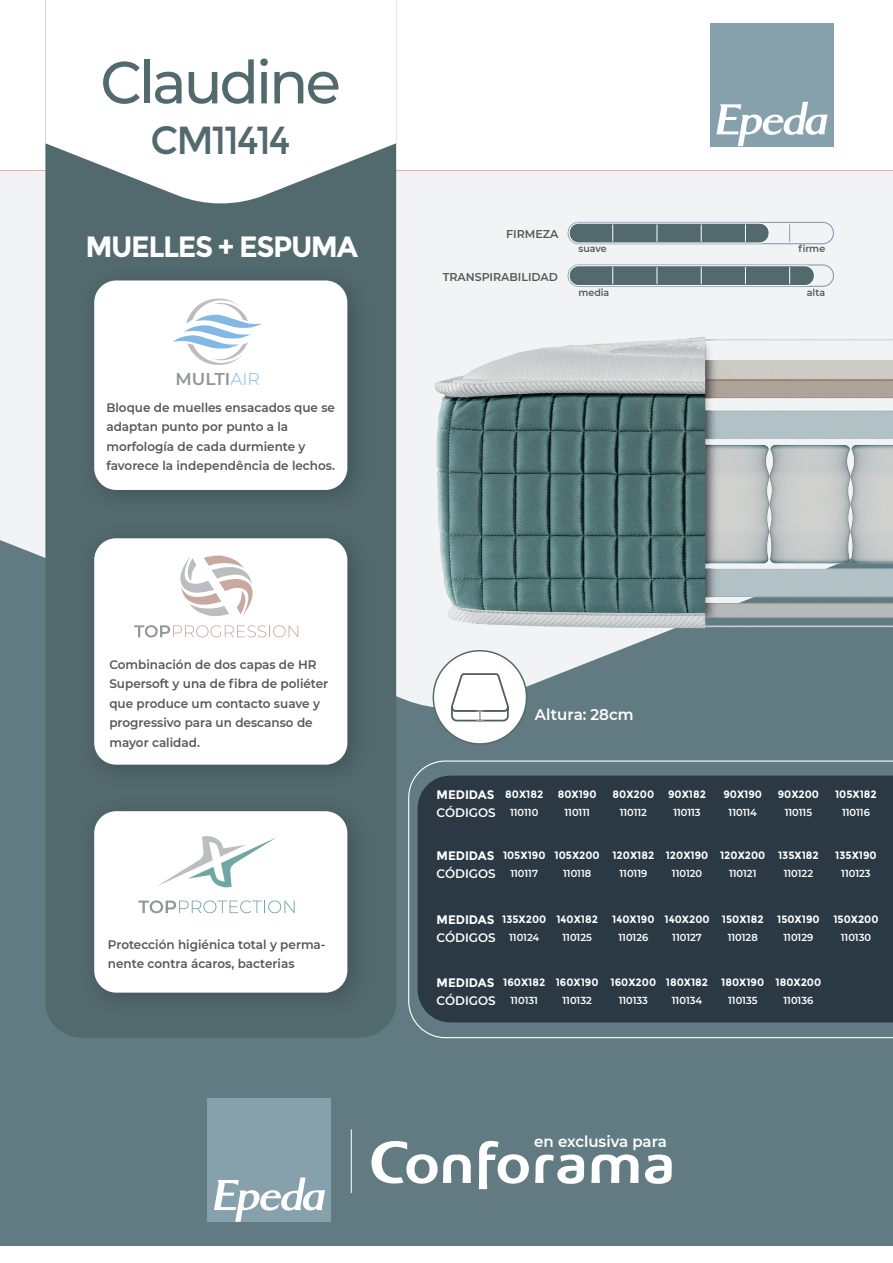
<style>
.page{position:relative;width:893px;height:1263px;background:#fff}
.page>*{position:absolute;margin:0;border:0;box-sizing:border-box;transform-origin:0 0}
.t1{font:500 59.25px "Montserrat";letter-spacing:-.05em;color:#52696e}
.t2{font:39.15px "Montserrat";letter-spacing:-.05em;color:#52696e}
.t3{font:700 29.4px "Montserrat";letter-spacing:-.05em;color:#fff}
.t4{font:600 17.1px "Montserrat";color:#939598}
.t5{font:600 15.45px "Montserrat";color:#fff}
.t6{font:600 12.3px/19.5px "Montserrat";color:#57585a}
.t7{font:700 12.3px "Montserrat";color:#fff}
.t8{font:600 12.3px "Montserrat";color:#fff}
.t9{font:600 11.4px "Montserrat";color:#57585a}
.t10{font:700 10.65px "Montserrat";color:#fff}
.t11{font:600 10.2px "Montserrat";color:#fff}
.t12{font:600 9.75px "Montserrat";color:#57585a}
.s1{font-weight:300;color:#81b8e4}
</style>
<div class="page">
<div style="left:0;top:170px;width:893px;height:365px;background:#f2f3f4"></div>
<div style="left:0;top:535px;width:893px;height:711px;background:#627b82"></div>
<div style="left:45px;top:206px;width:351px;height:832px;background:#52696e"></div>
<svg style="left:45px;top:0;width:351px;height:206px"></svg>
<img style="left:71px;top:257px;width:309px;height:258px">
<div style="left:94px;top:280px;width:253px;height:210px;background:#fff;border-radius:22px"></div>
<div style="left:710px;top:23px;width:123px;height:123px;background:#86a0ac"></div>
<svg style="left:716px;top:102px;width:111px;height:44px"></svg>
<svg style="left:172px;top:298px;width:90px;height:67px"></svg>
<img style="left:71px;top:515px;width:309px;height:273px">
<div style="left:94px;top:538px;width:253px;height:227px;background:#fff;border-radius:22px"></div>
<img style="left:71px;top:788px;width:309px;height:237px">
<div style="left:94px;top:811px;width:253px;height:182px;background:#fff;border-radius:22px"></div>
<svg style="left:138px;top:900px;width:157px;height:13px"></svg>
<svg style="left:158px;top:836px;width:118px;height:51px"></svg>
<svg style="left:180px;top:555px;width:73px;height:62px"></svg>
<svg style="left:134px;top:625px;width:164px;height:12px"></svg>
<div style="left:568px;top:222px;width:266px;height:22px;border:1px solid #86a0ac;border-radius:11px"></div>
<div style="left:569px;top:223px;width:200px;height:20px;background:#52696e;border-radius:10px"></div>
<div style="left:569px;top:223px;width:200px;height:20px;border:1px solid #fff;border-radius:10px"></div>
<svg style="left:612px;top:224px;width:1px;height:18px"></svg>
<svg style="left:657px;top:224px;width:1px;height:18px"></svg>
<svg style="left:701px;top:224px;width:1px;height:18px"></svg>
<svg style="left:745px;top:224px;width:1px;height:18px"></svg>
<svg style="left:789px;top:224px;width:1px;height:18px"></svg>
<div style="left:568px;top:264px;width:266px;height:23px;border:1px solid #86a0ac;border-radius:11px"></div>
<div style="left:569px;top:266px;width:245px;height:20px;background:#52696e;border-radius:10px"></div>
<div style="left:569px;top:265px;width:246px;height:21px;border:1px solid #fff;border-radius:10px"></div>
<svg style="left:612px;top:267px;width:1px;height:17px"></svg>
<svg style="left:657px;top:267px;width:1px;height:17px"></svg>
<svg style="left:701px;top:267px;width:1px;height:17px"></svg>
<svg style="left:745px;top:267px;width:1px;height:17px"></svg>
<svg style="left:789px;top:267px;width:1px;height:17px"></svg>
<div style="left:433px;top:651px;width:93px;height:93px;background:#fff;border-radius:50%"></div>
<div style="left:433px;top:650px;width:94px;height:95px;border:2px solid #52696e;border-radius:50%"></div>
<svg style="left:451px;top:673px;width:58px;height:49px"></svg>
<svg style="left:479px;top:1141px;width:50px;height:48px"></svg>
<svg style="left:591px;top:1154px;width:48px;height:29px"></svg>
<svg style="left:645px;top:1154px;width:27px;height:30px"></svg>
<svg style="left:535px;top:1154px;width:49px;height:30px"></svg>
<svg style="left:371px;top:1141px;width:100px;height:43px"></svg>
<hr style="left:351px;top:1129px;width:1px;height:64px;background:#fff">
<div style="left:208px;top:1099px;width:123px;height:123px;background:#86a0ac"></div>
<svg style="left:214px;top:1177px;width:111px;height:45px"></svg>
<img style="left:433px;top:332px;width:460px;height:299px">
<svg style="left:408px;top:760px;width:485px;height:279px"></svg>
<h1 class="t1" style="left:100px;top:41px;width:242px">Claudine</h1>
<h2 class="t2" style="left:151px;top:117px;width:142px">CM11414</h2>
<h3 class="t3" style="left:86px;top:230px;width:274px">MUELLES + ESPUMA</h3>
<h3 class="t4" style="left:176px;top:367px;width:86px">MULTI<span class="s1">AIR</span></h3>
<p class="t6" style="left:106px;top:397px;width:230px">Bloque de muelles ensacados que se adaptan punto por punto a la morfología de cada durmiente y favorece la independência de lechos.</p>
<p class="t6" style="left:109px;top:654px;width:220px">Combinación de dos capas de HR<br>Supersoft y una de fibra de poliéter que produce um contacto suave y progressivo para un descanso de mayor calidad.</p>
<p class="t6" style="left:108px;top:934px;width:219px">Protección higiénica total y perma&shy;nente contra ácaros, bacterias</p>
<p class="t9" style="left:506px;top:226px;width:54px">FIRMEZA</p>
<p class="t9" style="left:443px;top:269px;width:117px">TRANSPIRABILIDAD</p>
<p class="t12" style="left:578px;top:242px;width:30px">suave</p>
<p class="t12" style="left:578px;top:286px;width:32px">media</p>
<p class="t12" style="left:798px;top:242px;width:28px">firme</p>
<p class="t12" style="left:807px;top:286px;width:20px">alta</p>
<p class="t5" style="left:535px;top:703px;width:100px">Altura: 28cm</p>
<p class="t7" style="left:437px;top:787px;width:59px">MEDIDAS</p>
<p class="t8" style="left:437px;top:804px;width:61px">CÓDIGOS</p>
<p class="t10" style="left:505px;top:787px;width:40px">80X182</p>
<p class="t11" style="left:510px;top:805px;width:30px">110110</p>
<p class="t10" style="left:558px;top:787px;width:40px">80X190</p>
<p class="t11" style="left:564px;top:805px;width:27px">110111</p>
<p class="t10" style="left:613px;top:787px;width:43px">80X200</p>
<p class="t11" style="left:620px;top:805px;width:29px">110112</p>
<p class="t10" style="left:668px;top:787px;width:39px">90X182</p>
<p class="t11" style="left:673px;top:805px;width:29px">110113</p>
<p class="t10" style="left:723px;top:787px;width:40px">90X190</p>
<p class="t11" style="left:729px;top:805px;width:30px">110114</p>
<p class="t10" style="left:778px;top:787px;width:43px">90X200</p>
<p class="t11" style="left:785px;top:805px;width:29px">110115</p>
<p class="t7" style="left:437px;top:848px;width:59px">MEDIDAS</p>
<p class="t8" style="left:437px;top:865px;width:61px">CÓDIGOS</p>
<p class="t10" style="left:503px;top:849px;width:44px">105X190</p>
<p class="t11" style="left:510px;top:866px;width:29px">110117</p>
<p class="t10" style="left:555px;top:849px;width:47px">105X200</p>
<p class="t11" style="left:563px;top:866px;width:30px">110118</p>
<p class="t10" style="left:612px;top:849px;width:43px">120X182</p>
<p class="t11" style="left:619px;top:866px;width:29px">110119</p>
<p class="t10" style="left:666px;top:849px;width:44px">120X190</p>
<p class="t11" style="left:672px;top:866px;width:32px">110120</p>
<p class="t10" style="left:720px;top:849px;width:47px">120X200</p>
<p class="t11" style="left:729px;top:866px;width:29px">110121</p>
<p class="t10" style="left:778px;top:849px;width:42px">135X182</p>
<p class="t11" style="left:784px;top:866px;width:31px">110122</p>
<p class="t7" style="left:437px;top:912px;width:59px">MEDIDAS</p>
<p class="t8" style="left:437px;top:929px;width:61px">CÓDIGOS</p>
<p class="t10" style="left:502px;top:913px;width:46px">135X200</p>
<p class="t11" style="left:509px;top:930px;width:32px">110124</p>
<p class="t10" style="left:556px;top:913px;width:43px">140X182</p>
<p class="t11" style="left:562px;top:930px;width:31px">110125</p>
<p class="t10" style="left:612px;top:913px;width:44px">140X190</p>
<p class="t11" style="left:618px;top:930px;width:31px">110126</p>
<p class="t10" style="left:664px;top:913px;width:47px">140X200</p>
<p class="t11" style="left:672px;top:930px;width:31px">110127</p>
<p class="t10" style="left:722px;top:913px;width:43px">150X182</p>
<p class="t11" style="left:728px;top:930px;width:32px">110128</p>
<p class="t10" style="left:777px;top:913px;width:44px">150X190</p>
<p class="t11" style="left:783px;top:930px;width:31px">110129</p>
<p class="t10" style="left:835px;top:787px;width:43px">105X182</p>
<p class="t11" style="left:842px;top:805px;width:29px">110116</p>
<p class="t10" style="left:835px;top:849px;width:43px">135X190</p>
<p class="t11" style="left:841px;top:866px;width:31px">110123</p>
<p class="t10" style="left:833px;top:913px;width:47px">150X200</p>
<p class="t11" style="left:841px;top:930px;width:32px">110130</p>
<p class="t7" style="left:437px;top:975px;width:59px">MEDIDAS</p>
<p class="t8" style="left:437px;top:992px;width:61px">CÓDIGOS</p>
<p class="t10" style="left:503px;top:975px;width:44px">160X182</p>
<p class="t11" style="left:511px;top:993px;width:29px">110131</p>
<p class="t10" style="left:556px;top:975px;width:44px">160X190</p>
<p class="t11" style="left:562px;top:993px;width:31px">110132</p>
<p class="t10" style="left:611px;top:975px;width:47px">160X200</p>
<p class="t11" style="left:619px;top:993px;width:31px">110133</p>
<p class="t10" style="left:666px;top:975px;width:44px">180X182</p>
<p class="t11" style="left:672px;top:993px;width:32px">110134</p>
<p class="t10" style="left:721px;top:975px;width:44px">180X190</p>
<p class="t11" style="left:728px;top:993px;width:31px">110135</p>
<p class="t10" style="left:776px;top:975px;width:47px">180X200</p>
<p class="t11" style="left:783px;top:993px;width:31px">110136</p>
<p class="t5" style="left:534px;top:1131px;width:134px">en exclusiva para</p>
</div>
